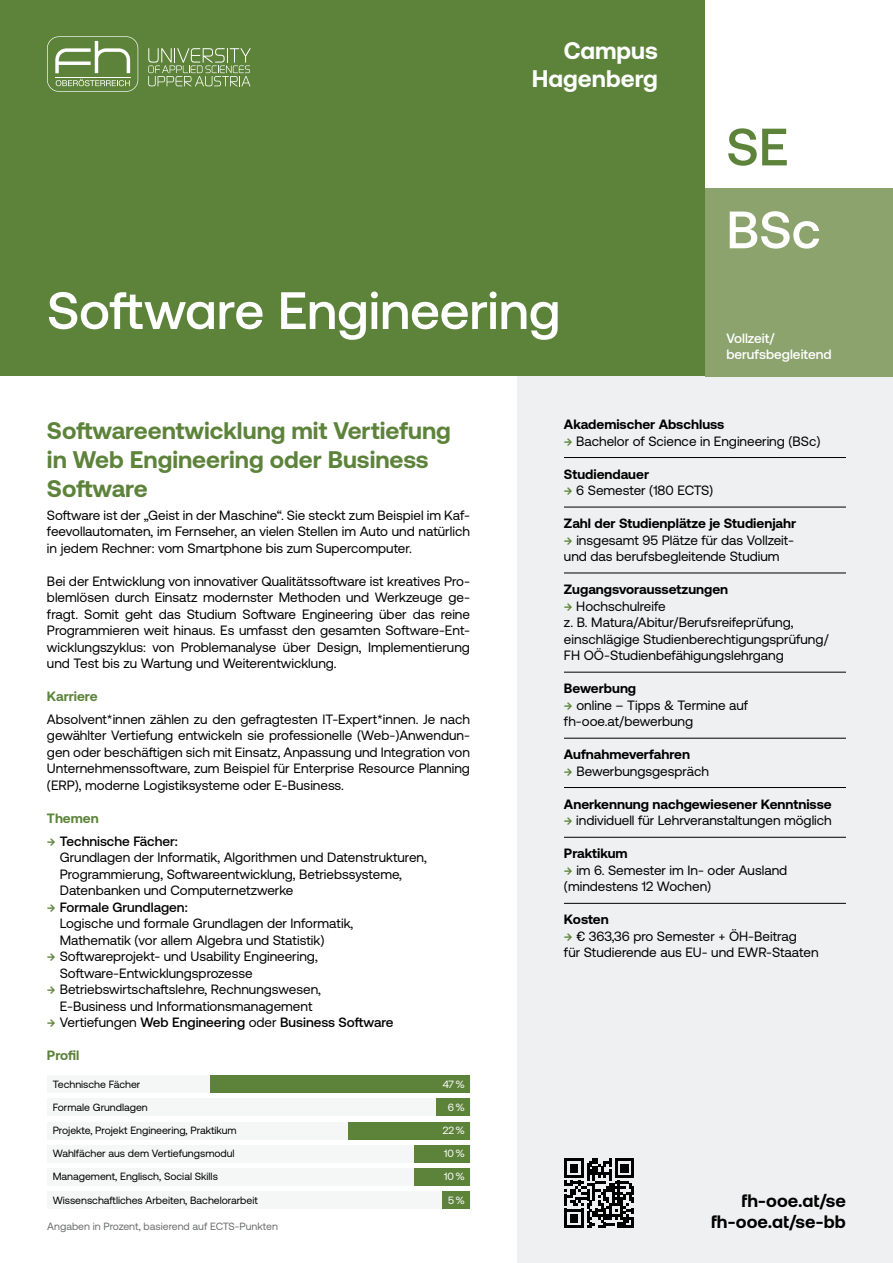
<style>
.page{position:relative;width:893px;height:1263px;background:#fff}
.page>*{position:absolute;margin:0;border:0;box-sizing:border-box;transform-origin:0 0}
.t1{font:500 52.5px "Aeonik";color:#fff}
.t2{font:500 52.5px "Aeonik";color:#5d833b}
.t3{font:700 24px/28.8px "Aeonik";color:#5d833b}
.t4{font:700 24px/28.8px "Aeonik";color:#fff;text-align:right}
.t5{font:700 18px/21.1px "Aeonik";color:#000;text-align:right}
.t6{font:13.5px/16.5px "Aeonik";color:#000}
.t7{font:700 13.5px "Aeonik";color:#000}
.t8{font:500 13.5px "Aeonik";color:#000}
.t9{font:500 13.5px/16.2px "Aeonik";color:#fff}
.t10{font:700 13.5px "Aeonik";color:#5d833b}
.t11{font:10.5px "Aeonik";color:#000}
.t12{font:10.5px "Aeonik";color:#6c6d6d}
.t13{font:10.5px "Aeonik";color:#fff}
.s1{font-weight:500;color:#5d833b}
.s2{font-weight:500}
.s3{color:#5d833b}
.s4{font-weight:400}
</style>
<div class="page">
<div style="left:517px;top:376px;width:376px;height:887px;background:#eff0f1"></div>
<div style="left:0;top:0;width:705px;height:376px;background:#5d833b"></div>
<div style="left:705px;top:188px;width:188px;height:188px;background:#8ca36e"></div>
<svg style="left:148px;top:48px;width:103px;height:38px"></svg>
<svg style="left:47px;top:36px;width:91px;height:56px"></svg>
<hr style="left:55px;top:77px;width:75px;height:1px;background:#fff">
<hr style="left:564px;top:457px;width:282px;height:1px;background:#000">
<hr style="left:564px;top:507px;width:282px;height:1px;background:#000">
<hr style="left:564px;top:573px;width:282px;height:1px;background:#000">
<hr style="left:564px;top:672px;width:282px;height:1px;background:#000">
<hr style="left:564px;top:738px;width:282px;height:1px;background:#000">
<hr style="left:564px;top:787px;width:282px;height:1px;background:#000">
<hr style="left:564px;top:837px;width:282px;height:1px;background:#000">
<hr style="left:564px;top:903px;width:282px;height:1px;background:#000">
<div style="left:47px;top:1075px;width:423px;height:18px;background:#f5f6f6"></div>
<div style="left:47px;top:1098px;width:423px;height:18px;background:#f5f6f6"></div>
<div style="left:47px;top:1121px;width:423px;height:18px;background:#f5f6f6"></div>
<div style="left:47px;top:1145px;width:423px;height:18px;background:#f5f6f6"></div>
<div style="left:47px;top:1168px;width:423px;height:18px;background:#f5f6f6"></div>
<div style="left:47px;top:1191px;width:423px;height:18px;background:#f5f6f6"></div>
<div style="left:210px;top:1075px;width:260px;height:18px;background:#5d833b"></div>
<div style="left:437px;top:1098px;width:33px;height:18px;background:#5d833b"></div>
<div style="left:348px;top:1121px;width:122px;height:18px;background:#5d833b"></div>
<div style="left:415px;top:1145px;width:55px;height:18px;background:#5d833b"></div>
<div style="left:415px;top:1168px;width:55px;height:18px;background:#5d833b"></div>
<div style="left:442px;top:1191px;width:28px;height:18px;background:#5d833b"></div>
<svg style="left:564px;top:1158px;width:70px;height:70px"></svg>
<h2 class="t4" style="left:532px;top:36px;width:128px">Campus<br>Hagenberg</h2>
<h1 class="t1" style="left:47px;top:282px;width:515px">Software Engineering</h1>
<h1 class="t2" style="left:726px;top:118px;width:64px">SE</h1>
<h1 class="t1" style="left:726px;top:201px;width:96px">BSc</h1>
<p class="t9" style="left:726px;top:330px;width:107px">Vollzeit/ berufsbegleitend</p>
<h2 class="t3" style="left:47px;top:416px;width:405px">Softwareentwicklung mit Vertiefung in Web Engineering oder Business<br>Software</h2>
<p class="t6" style="left:47px;top:507px;width:424px;text-align:justify">Software ist der „Geist in der Maschine“. Sie steckt zum Beispiel im Kaf&shy;feevollautomaten, im Fernseher, an vielen Stellen im Auto und natürlich in jedem Rechner: vom Smartphone bis zum Supercomputer.</p>
<p class="t6" style="left:47px;top:573px;width:424px;text-align:justify">Bei der Entwicklung von innovativer Qualitätssoftware ist kreatives Pro&shy;blemlösen durch Einsatz modernster Methoden und Werkzeuge ge&shy;fragt. Somit geht das Studium Software Engineering über das reine Programmieren weit hinaus. Es umfasst den gesamten Software-Ent&shy;wicklungszyklus: von Problemanalyse über Design, Implementierung und Test bis zu Wartung und Weiterentwicklung.</p>
<p class="t10" style="left:47px;top:689px;width:52px">Karriere</p>
<p class="t6" style="left:47px;top:711px;width:424px;text-align:justify">Absolvent*innen zählen zu den gefragtesten IT-Expert*innen. Je nach gewählter Vertiefung entwickeln sie professionelle (Web-)Anwendun&shy;gen oder beschäftigen sich mit Einsatz, Anpassung und Integration von Unternehmenssoftware, zum Beispiel für Enterprise Resource Planning (ERP), moderne Logistiksysteme oder E-Business.</p>
<p class="t10" style="left:47px;top:810px;width:53px">Themen</p>
<p class="t6" style="left:60px;top:833px;width:369px;text-indent:-13px"><span class="s1">→</span> <span class="s2">Technische Fächer:<br></span>Grundlagen der Informatik, Algorithmen und Datenstrukturen, Programmierung, Softwareentwicklung, Betriebssysteme, Datenbanken und Computernetzwerke</p>
<p class="t6" style="left:60px;top:899px;width:295px;text-indent:-13px"><span class="s1">→</span> <span class="s2">Formale Grundlagen:<br></span>Logische und formale Grundlagen der Informatik,<br>Mathematik (vor allem Algebra und Statistik)</p>
<p class="t6" style="left:60px;top:948px;width:260px;text-indent:-13px"><span class="s1">→</span> Softwareprojekt- und Usability Engineering,<br>Software-Entwicklungsprozesse</p>
<p class="t6" style="left:47px;top:981px;width:276px;text-align:center"><span class="s1">→</span> Betriebswirtschaftslehre, Rechnungswesen,<br>E-Business und Informationsmanagement</p>
<p class="t8" style="left:47px;top:1015px;width:348px"><span class="s3">→</span> <span class="s4">Vertiefungen</span> Web Engineering <span class="s4">oder</span> Business Software</p>
<p class="t10" style="left:47px;top:1048px;width:34px">Profil</p>
<p class="t11" style="left:53px;top:1078px;width:89px">Technische Fächer</p>
<p class="t13" style="left:443px;top:1078px;width:24px">47%</p>
<p class="t11" style="left:53px;top:1101px;width:97px">Formale Grundlagen</p>
<p class="t13" style="left:448px;top:1101px;width:18px">6%</p>
<p class="t11" style="left:53px;top:1125px;width:186px">Projekte, Projekt Engineering, Praktikum</p>
<p class="t13" style="left:443px;top:1125px;width:23px">22%</p>
<p class="t11" style="left:53px;top:1148px;width:183px">Wahlfächer aus dem Vertiefungsmodul</p>
<p class="t13" style="left:444px;top:1148px;width:22px">10%</p>
<p class="t11" style="left:53px;top:1171px;width:167px">Management, Englisch, Social Skills</p>
<p class="t13" style="left:444px;top:1171px;width:22px">10%</p>
<p class="t11" style="left:53px;top:1194px;width:207px">Wissenschaftliches Arbeiten, Bachelorarbeit</p>
<p class="t13" style="left:448px;top:1194px;width:18px">5%</p>
<p class="t12" style="left:47px;top:1220px;width:232px">Angaben in Prozent, basierend auf ECTS-Punkten</p>
<p class="t7" style="left:564px;top:417px;width:162px">Akademischer Abschluss</p>
<p class="t6" style="left:564px;top:433px;width:258px"><span class="s1">→</span> Bachelor of Science in Engineering (BSc)</p>
<p class="t7" style="left:564px;top:466px;width:87px">Studiendauer</p>
<p class="t6" style="left:564px;top:482px;width:151px"><span class="s1">→</span> 6 Semester (180 ECTS)</p>
<p class="t7" style="left:564px;top:516px;width:234px">Zahl der Studienplätze je Studienjahr</p>
<p class="t6" style="left:564px;top:532px;width:231px"><span class="s1">→</span> insgesamt 95 Plätze für das Vollzeit&shy;und das berufsbegleitende Studium</p>
<p class="t7" style="left:564px;top:582px;width:166px">Zugangsvoraussetzungen</p>
<p class="t6" style="left:564px;top:598px;width:266px"><span class="s1">→</span> Hochschulreife<br>z. B. Matura/Abitur/Berufsreifeprüfung, einschlägige Studienberechtigungsprüfung/ FH OÖ-Studienbefähigungslehrgang</p>
<p class="t7" style="left:564px;top:681px;width:74px">Bewerbung</p>
<p class="t6" style="left:564px;top:697px;width:186px"><span class="s1">→</span> online – Tipps &amp; Termine auf fh-ooe.at/bewerbung</p>
<p class="t7" style="left:564px;top:747px;width:128px">Aufnahmeverfahren</p>
<p class="t6" style="left:564px;top:763px;width:146px"><span class="s1">→</span> Bewerbungsgespräch</p>
<p class="t7" style="left:564px;top:796px;width:269px">Anerkennung nachgewiesener Kenntnisse</p>
<p class="t6" style="left:564px;top:812px;width:269px"><span class="s1">→</span> individuell für Lehrveranstaltungen möglich</p>
<p class="t7" style="left:564px;top:846px;width:65px">Praktikum</p>
<p class="t6" style="left:564px;top:862px;width:225px"><span class="s1">→</span> im 6. Semester im In- oder Ausland (mindestens 12 Wochen)</p>
<p class="t7" style="left:564px;top:912px;width:46px">Kosten</p>
<p class="t6" style="left:564px;top:928px;width:256px"><span class="s1">→</span> € 363,36 pro Semester + ÖH-Beitrag<br>für Studierende aus EU- und EWR-Staaten</p>
<h3 class="t5" style="left:711px;top:1190px;width:136px">fh-ooe.at/se fh-ooe.at/se-bb</h3>
</div>
